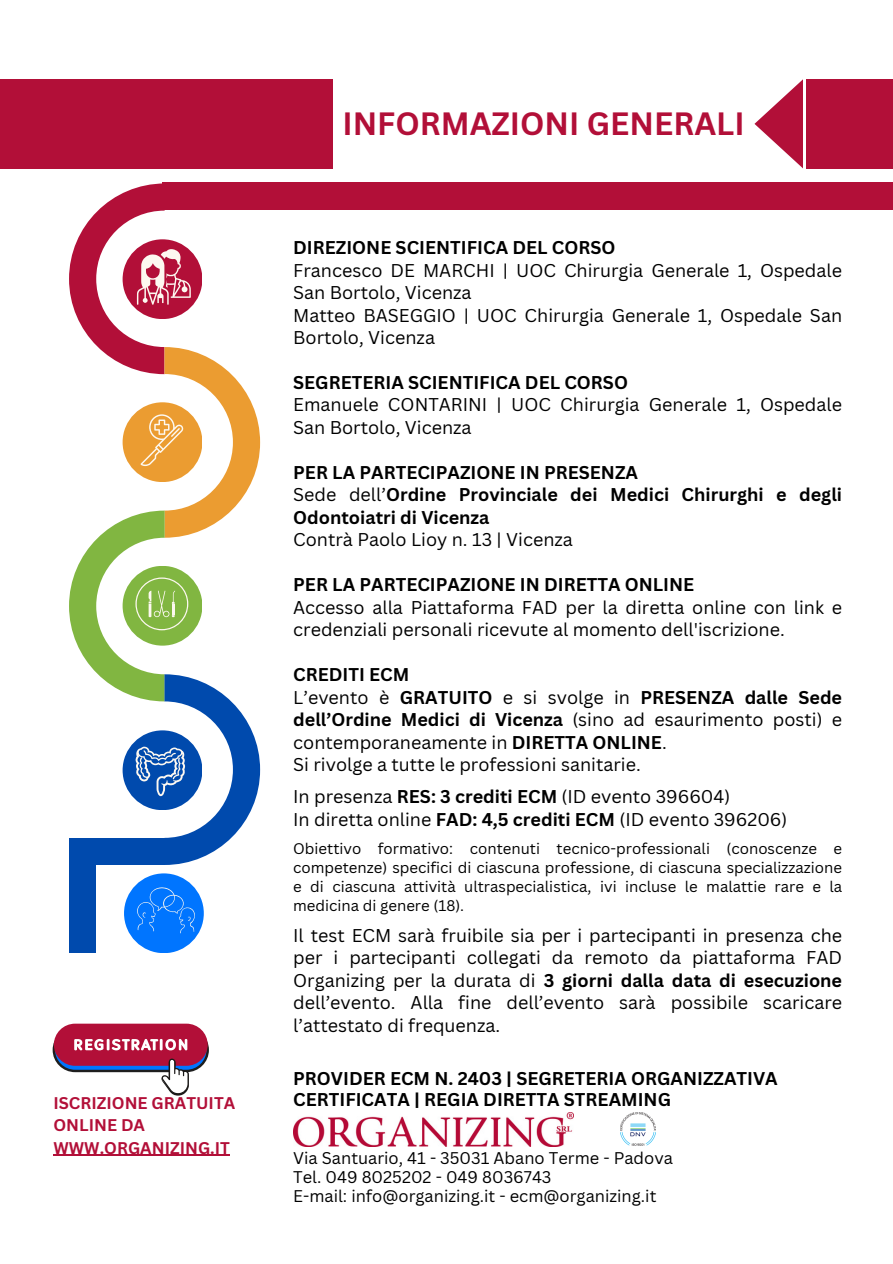
<style>
.page{position:relative;width:893px;height:1264px;background:#fff}
.page>*{position:absolute;margin:0;border:0;box-sizing:border-box;transform-origin:0 0}
.t1{font:700 31.35px "Canva Sans";color:#b20f38}
.t2{font:18px/22.5px "Canva Sans";color:#000}
.t3{font:700 18px/22.5px "Canva Sans";color:#000}
.t4{font:16.5px "Canva Sans";color:#000}
.t5{font:700 16.5px/22.5px "Canva Sans";color:#b20f38}
.t6{font:15px/18.8px "Canva Sans";color:#000;text-align:justify}
.s1{font-weight:400}
.s2{font-weight:700}
</style>
<div class="page">
<img style="left:293px;top:1112px;width:280px;height:33px">
<img style="left:620px;top:1112px;width:35px;height:33px">
<div style="left:54px;top:1023px;width:154px;height:42px;background:#b20f38;border-radius:21px"></div>
<svg style="left:53px;top:1027px;width:156px;height:68px"></svg>
<hr style="left:53px;top:1154px;width:177px;height:1px;background:#b20f38">
<div style="left:162px;top:183px;width:730px;height:27px;background:#b20f38"></div>
<svg style="left:69px;top:183px;width:191px;height:682px"></svg>
<div style="left:69px;top:838px;width:96px;height:26px;background:#004aad"></div>
<div style="left:124px;top:873px;width:80px;height:80px;background:#0075ff;border-radius:50%"></div>
<svg style="left:137px;top:887px;width:58px;height:46px"></svg>
<div style="left:69px;top:856px;width:27px;height:96px;background:#004aad"></div>
<div style="left:0;top:79px;width:332px;height:89px;background:#b20f38"></div>
<svg style="left:754px;top:79px;width:49px;height:89px"></svg>
<div style="left:806px;top:79px;width:86px;height:89px;background:#b20f38"></div>
<p class="t5" style="left:53px;top:1091px;width:183px">ISCRIZIONE GRATUITA<br>ONLINE DA</p>
<p class="t5" style="left:53px;top:1136px;width:178px">WWW.ORGANIZING.IT</p>
<p class="t1" style="left:342px;top:101px;width:403px">INFORMAZIONI GENERALI</p>
<p class="t3" style="left:293px;top:236px;width:324px">DIREZIONE SCIENTIFICA DEL CORSO</p>
<p class="t2" style="left:293px;top:258px;width:550px">Francesco DE MARCHI | UOC Chirurgia Generale 1, Ospedale<br>San Bortolo, Vicenza</p>
<p class="t2" style="left:293px;top:303px;width:550px">Matteo BASEGGIO | UOC Chirurgia Generale 1, Ospedale San<br>Bortolo, Vicenza</p>
<p class="t3" style="left:293px;top:371px;width:336px">SEGRETERIA SCIENTIFICA DEL CORSO</p>
<p class="t2" style="left:293px;top:393px;width:550px">Emanuele CONTARINI | UOC Chirurgia Generale 1, Ospedale<br>San Bortolo, Vicenza</p>
<p class="t3" style="left:293px;top:460px;width:346px">PER LA PARTECIPAZIONE IN PRESENZA</p>
<p class="t3" style="left:293px;top:483px;width:550px"><span class="s1">Sede dell’</span>Ordine Provinciale dei Medici Chirurghi e degli<br>Odontoiatri di Vicenza</p>
<p class="t2" style="left:293px;top:528px;width:281px">Contrà Paolo Lioy n. 13 | Vicenza</p>
<p class="t3" style="left:293px;top:573px;width:402px">PER LA PARTECIPAZIONE IN DIRETTA ONLINE</p>
<p class="t2" style="left:293px;top:595px;width:550px">Accesso alla Piattaforma FAD per la diretta online con link e credenziali personali ricevute al momento dell'iscrizione.</p>
<p class="t3" style="left:293px;top:663px;width:118px">CREDITI ECM</p>
<p class="t2" style="left:293px;top:685px;width:550px;text-align:justify">L’evento è <span class="s2">GRATUITO</span> e si svolge in <span class="s2">PRESENZA dalle Sede dell’Ordine Medici di Vicenza</span> (sino ad esaurimento posti) e contemporaneamente in <span class="s2">DIRETTA ONLINE</span>.</p>
<p class="t2" style="left:293px;top:753px;width:349px">Si rivolge a tutte le professioni sanitarie.</p>
<p class="t2" style="left:293px;top:785px;width:438px">In presenza <span class="s2">RES: 3 crediti ECM</span> (ID evento 396604)</p>
<p class="t2" style="left:293px;top:807px;width:495px">In diretta online <span class="s2">FAD: 4,5 crediti ECM</span> (ID evento 396206)</p>
<p class="t6" style="left:293px;top:839px;width:550px">Obiettivo formativo: contenuti tecnico-professionali (conoscenze e competenze) specifici di ciascuna professione, di ciascuna specializzazione e di ciascuna attività ultraspecialistica, ivi incluse le malattie rare e la medicina di genere (18).</p>
<p class="t2" style="left:293px;top:923px;width:550px;text-align:justify">Il test ECM sarà fruibile sia per i partecipanti in presenza che per i partecipanti collegati da remoto da piattaforma FAD Organizing per la durata di <span class="s2">3 giorni dalla data di esecuzione </span>dell’evento. Alla fine dell’evento sarà possibile scaricare l’attestato di frequenza.</p>
<p class="t3" style="left:293px;top:1067px;width:486px;line-height:21.3px">PROVIDER ECM N. 2403 | SEGRETERIA ORGANIZZATIVA<br>CERTIFICATA | REGIA DIRETTA STREAMING</p>
<p class="t4" style="left:293px;top:1145px;width:381px">Via Santuario, 41 - 35031 Abano Terme - Padova</p>
<p class="t4" style="left:293px;top:1165px;width:260px">Tel. 049 8025202 - 049 8036743</p>
<p class="t4" style="left:293px;top:1184px;width:364px">E-mail: info@organizing.it - ecm@organizing.it</p>
</div>
